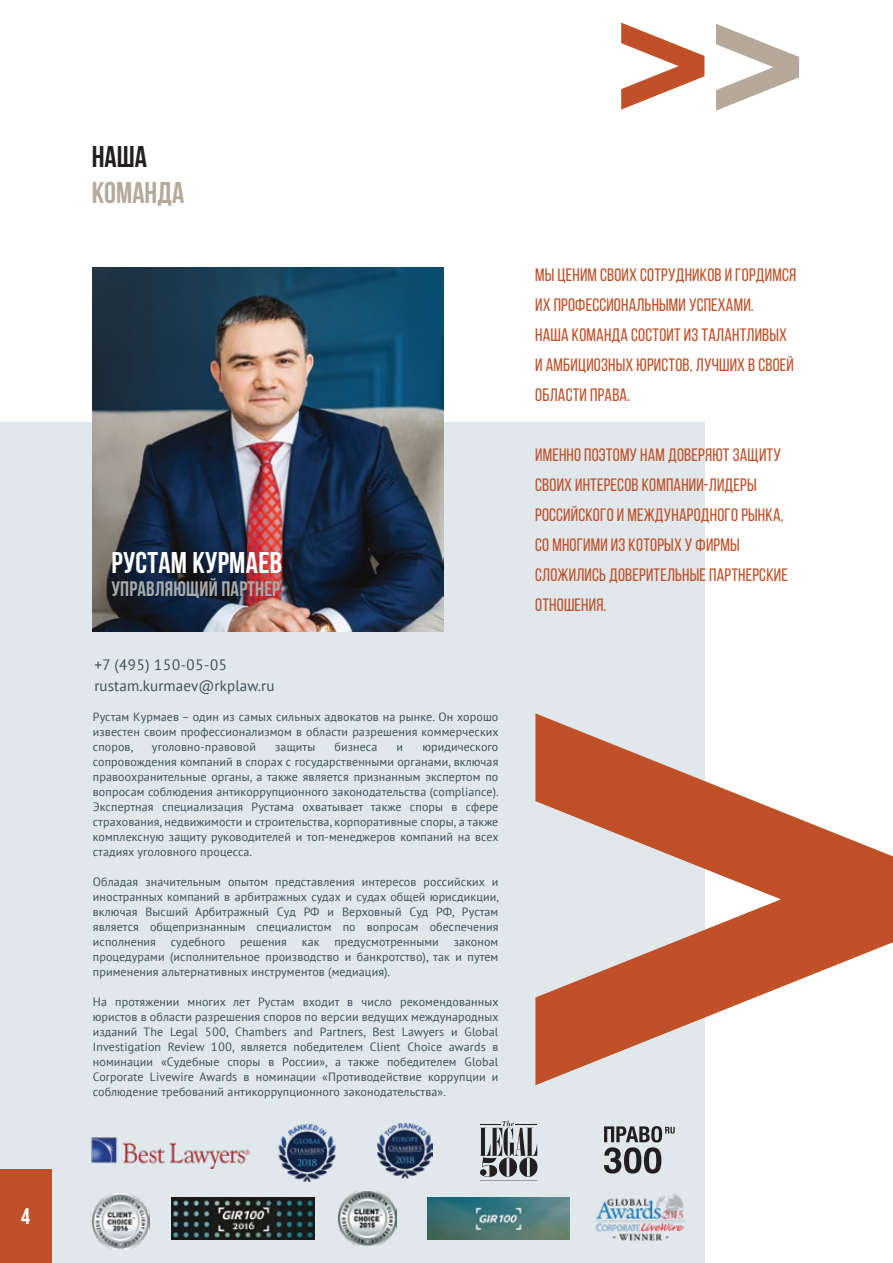
<style>
.page{position:relative;width:893px;height:1263px;background:#fff}
.page>*{position:absolute;margin:0;border:0;box-sizing:border-box;transform-origin:0 0}
.t1{font:700 30px "Bebas Neue";letter-spacing:.01em;color:#fff}
.t2{font:700 30px "Bebas Neue";color:#b6a999}
.t3{font:700 30px "Bebas Neue";color:#231f20}
.t4{font:700 22.5px "Bebas Neue";color:#fff}
.t5{font:700 21px "Bebas Neue";letter-spacing:.01em;color:#a9abaa}
.t6{font:18px/30px "Bebas Neue";letter-spacing:.01em;color:#bf5027}
.t7{font:15px/21px "PT Sans";letter-spacing:.01em;color:#3c4f58}
.t8{font:12px/15px "PT Sans";letter-spacing:.01em;color:#3c4f58;text-align:justify}
</style>
<div class="page">
<div style="left:0;top:422px;width:704px;height:841px;background:#e0e8ec"></div>
<div style="left:0;top:1169px;width:51px;height:94px;background:#bf5027"></div>
<svg style="left:535px;top:713px;width:354px;height:142px"></svg>
<svg style="left:535px;top:855px;width:358px;height:230px"></svg>
<img style="left:377px;top:1122px;width:55px;height:57px">
<img style="left:278px;top:1123px;width:58px;height:59px">
<img style="left:93px;top:1193px;width:57px;height:56px">
<img style="left:595px;top:1194px;width:91px;height:47px">
<img style="left:427px;top:1197px;width:143px;height:42px">
<img style="left:171px;top:1197px;width:143px;height:42px">
<img style="left:339px;top:1191px;width:57px;height:55px">
<svg style="left:480px;top:1121px;width:58px;height:56px"></svg>
<hr style="left:480px;top:1180px;width:57px;height:1px;background:#231f20">
<img style="left:91px;top:1137px;width:159px;height:31px">
<img style="left:92px;top:268px;width:352px;height:363px">
<svg style="left:621px;top:23px;width:83px;height:87px"></svg>
<svg style="left:716px;top:24px;width:83px;height:87px"></svg>
<svg style="left:604px;top:1126px;width:71px;height:47px"></svg>
<h2 class="t4" style="left:21px;top:1204px;width:10px">4</h2>
<h1 class="t3" style="left:92px;top:140px;width:57px">наша</h1>
<h1 class="t2" style="left:92px;top:176px;width:94px">Команда</h1>
<h1 class="t1" style="left:111px;top:546px;width:172px">РУСТАМ КУРМАЕВ</h1>
<h3 class="t5" style="left:111px;top:577px;width:170px">УПРАВЛЯЮЩИЙ ПАРТНЕР</h3>
<p class="t7" style="left:94px;top:654px;width:182px">+7 (495) 150-05-05 rustam.kurmaev@rkplaw.ru</p>
<p class="t8" style="left:93px;top:709px;width:407px">Рустам Курмаев – один из самых сильных адвокатов на рынке. Он хорошо известен своим профессионализмом в области разрешения коммерческих споров,</p>
<p class="t8" style="left:152px;top:739px;width:106px">уголовно-правовой</p>
<p class="t8" style="left:275px;top:739px;width:42px">защиты</p>
<p class="t8" style="left:335px;top:739px;width:44px">бизнеса</p>
<p class="t8" style="left:397px;top:739px;width:8px">и</p>
<p class="t8" style="left:93px;top:739px;width:407px;text-indent:329px">юридического сопровождения компаний в спорах с государственными органами, включая правоохранительные органы, а также является признанным экспертом по вопросам соблюдения антикоррупционного законодательства (compliance).<br>Экспертная специализация Рустама охватывает также споры в сфере страхования, недвижимости и строительства, корпоративные споры, а также комплексную защиту руководителей и топ-менеджеров компаний на всех стадиях уголовного процесса.</p>
<p class="t8" style="left:93px;top:874px;width:407px">Обладая значительным опытом представления интересов российских и иностранных компаний в арбитражных судах и судах общей юрисдикции, включая Высший Арбитражный Суд РФ и Верховный Суд РФ, Рустам является общепризнанным специалистом по вопросам обеспечения исполнения судебного решения как предусмотренными законом процедурами (исполнительное производство и банкротство), так и путем применения альтернативных инструментов (медиация).</p>
<p class="t8" style="left:93px;top:994px;width:407px">На протяжении многих лет Рустам входит в число рекомендованных юристов в области разрешения споров по версии ведущих международных изданий The Legal 500, Chambers and Partners, Best Lawyers и Global Investigation Review 100, является победителем Client Choice awards в номинации «Судебные споры в России», а также победителем Global Corporate Livewire Awards в номинации «Противодействие коррупции и соблюдение требований антикоррупционного законодательства».</p>
<h3 class="t6" style="left:535px;top:260px;width:262px">Мы ценим своих сотрудников и гордимся их профессиональными успехами.<br>Наша команда состоит из талантливых и амбициозных юристов, лучших в своей области права.</h3>
<h3 class="t6" style="left:535px;top:440px;width:254px">Именно поэтому нам доверяют защиту своих интересов компании-лидеры российского и международного рынка, со многими из которых у фирмы сложились доверительные партнерские отношения.</h3>
</div>
